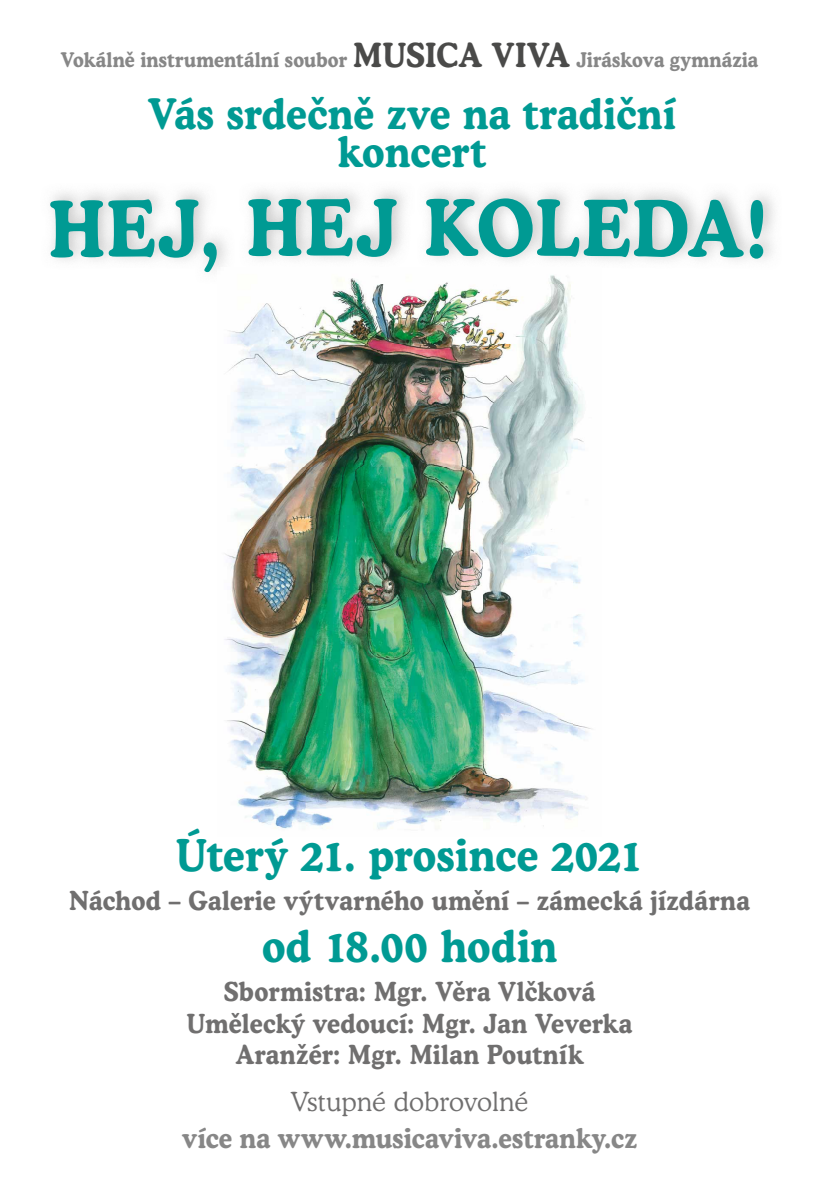
<style>
.page{position:relative;width:819px;height:1191px;background:#fff}
.page>*{position:absolute;margin:0;border:0;box-sizing:border-box;transform-origin:0 0}
.t1{font:700 77.17px "Cooper AT";color:#009a93;scale:.92 1}
.t2{font:700 43.75px "Cooper AT";letter-spacing:.01em;color:#009a93;scale:.9 1}
.t3{font:700 42px/38.5px "Cooper AT";letter-spacing:.015em;color:#009a93;text-align:center;scale:.9 1}
.t4{font:700 27.12px "Cooper AT";letter-spacing:.01em;color:#878787;scale:.9 1}
.t5{font:700 26.25px/31.5px "Cooper AT";letter-spacing:.02em;color:#706f6f;text-align:center;scale:.9 1}
.t6{font:300 26.25px "Cooper AT";letter-spacing:.005em;color:#706f6f}
.t7{font:700 20.12px "Cooper AT";letter-spacing:.01em;color:#878787;scale:.9 1}
.s1{font-size:33.25px;color:#4a4a49}
</style>
<div class="page">
<img style="left:225px;top:283px;width:367px;height:547px">
<img style="left:53px;top:190px;width:722px;height:93px">
<svg style="left:52px;top:200px;width:51px;height:57px;background:#e1e1e1"></svg>
<svg style="left:749px;top:200px;width:14px;height:59px"></svg>
<p class="t7" style="left:61px;top:47px;width:776px">Vokálně instrumentální soubor <span class="s1">MUSICA VIVA</span> Jiráskova gymnázia</p>
<h3 class="t3" style="left:148px;top:93px;width:587px">Vás srdečně zve na tradiční koncert</h3>
<h1 class="t1" style="left:107px;top:177px;width:694px">EJ, HEJ KOLEDA</h1>
<h2 class="t2" style="left:176px;top:826px;width:520px">Úterý 21. prosince 2021</h2>
<p class="t5" style="left:69px;top:884px;width:757px">Náchod – Galerie výtvarného umění – zámecká jízdárna</p>
<h2 class="t2" style="left:262px;top:918px;width:329px">od 18.00 hodin</h2>
<p class="t5" style="left:187px;top:975px;width:496px">Sbormistra: Mgr. Věra Vlčková<br>Umělecký vedoucí: Mgr. Jan Veverka<br>Aranžér: Mgr. Milan Poutník</p>
<p class="t6" style="left:290px;top:1085px;width:239px">Vstupné dobrovolné</p>
<p class="t4" style="left:182px;top:1120px;width:506px">více na www.musicaviva.estranky.cz</p>
</div>
